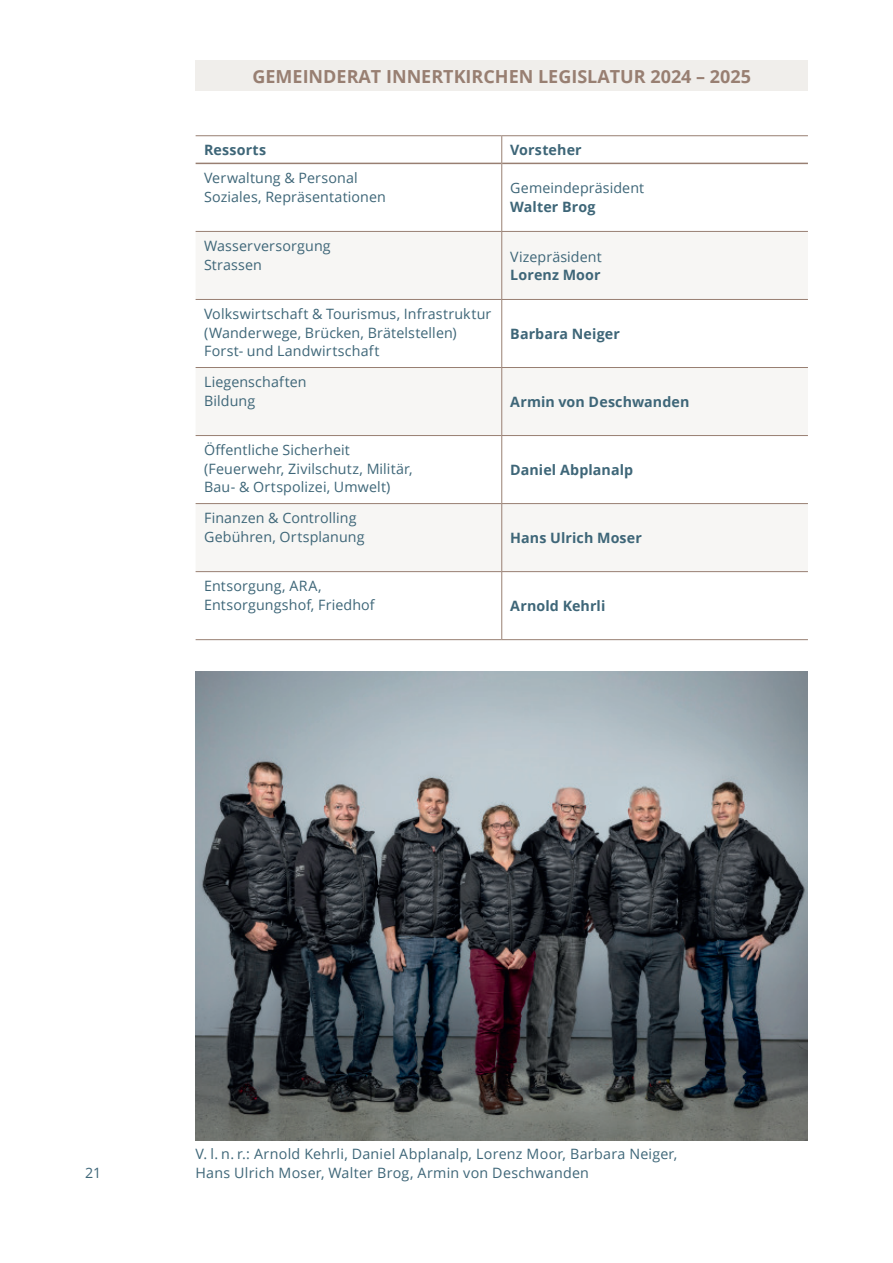
<style>
.page{position:relative;width:893px;height:1263px;background:#fff}
.page>*{position:absolute;margin:0;border:0;box-sizing:border-box;transform-origin:0 0}
.t1{font:700 18px "Open Sans";color:#987f72}
.t2{font:14.25px/18.8px "Open Sans";letter-spacing:.01em;color:#3e6678}
.t3{font:700 14.25px "Open Sans";letter-spacing:.01em;color:#3e6678}
</style>
<div class="page">
<hr style="left:0;top:0;width:1px;height:1263px;background:#e4dfda">
<div style="left:196px;top:61px;width:612px;height:30px;background:#f0eeeb"></div>
<svg style="left:196px;top:232px;width:612px;height:339px;fill:#f7f6f4"></svg>
<svg style="left:196px;top:572px;width:612px;height:67px"></svg>
<hr style="left:196px;top:163px;width:305px;height:1px;background:#987f72">
<hr style="left:502px;top:163px;width:306px;height:1px;background:#987f72">
<hr style="left:196px;top:231px;width:306px;height:1px;background:#987f72">
<hr style="left:502px;top:231px;width:306px;height:1px;background:#987f72">
<svg style="left:501px;top:136px;width:1px;height:27px"></svg>
<hr style="left:501px;top:163px;width:1px;height:68px;background:#987f72">
<hr style="left:501px;top:232px;width:1px;height:67px;background:#987f72">
<hr style="left:501px;top:300px;width:1px;height:67px;background:#987f72">
<hr style="left:501px;top:368px;width:1px;height:67px;background:#987f72">
<hr style="left:501px;top:436px;width:1px;height:67px;background:#987f72">
<hr style="left:501px;top:504px;width:1px;height:67px;background:#987f72">
<hr style="left:501px;top:572px;width:1px;height:67px;background:#987f72">
<hr style="left:196px;top:299px;width:306px;height:1px;background:#987f72">
<hr style="left:502px;top:299px;width:306px;height:1px;background:#987f72">
<hr style="left:196px;top:367px;width:306px;height:1px;background:#987f72">
<hr style="left:502px;top:367px;width:306px;height:1px;background:#987f72">
<hr style="left:196px;top:435px;width:306px;height:1px;background:#987f72">
<hr style="left:502px;top:435px;width:306px;height:1px;background:#987f72">
<hr style="left:196px;top:503px;width:306px;height:1px;background:#987f72">
<hr style="left:502px;top:503px;width:306px;height:1px;background:#987f72">
<hr style="left:196px;top:571px;width:306px;height:1px;background:#987f72">
<hr style="left:502px;top:571px;width:306px;height:1px;background:#987f72">
<hr style="left:196px;top:639px;width:306px;height:1px;background:#987f72">
<hr style="left:502px;top:639px;width:306px;height:1px;background:#987f72">
<hr style="left:196px;top:135px;width:306px;height:1px;background:#987f72">
<hr style="left:502px;top:135px;width:306px;height:1px;background:#987f72">
<img style="left:196px;top:671px;width:612px;height:469px">
<p class="t1" style="left:252px;top:64px;width:500px">GEMEINDERAT INNERTKIRCHEN LEGISLATUR 2024 – 2025</p>
<p class="t3" style="left:204px;top:140px;width:63px">Ressorts</p>
<p class="t3" style="left:510px;top:140px;width:73px">Vorsteher</p>
<p class="t2" style="left:204px;top:168px;width:183px">Verwaltung &amp; Personal<br>Soziales, Repräsentationen</p>
<p class="t2" style="left:510px;top:179px;width:136px">Gemeindepräsident</p>
<p class="t3" style="left:510px;top:197px;width:87px">Walter Brog</p>
<p class="t2" style="left:204px;top:236px;width:128px">Wasserversorgung<br>Strassen</p>
<p class="t2" style="left:510px;top:247px;width:93px">Vizepräsident</p>
<p class="t3" style="left:510px;top:265px;width:92px">Lorenz Moor</p>
<p class="t2" style="left:204px;top:304px;width:289px">Volkswirtschaft &amp; Tourismus, Infrastruktur (Wanderwege, Brücken, Brätelstellen)<br>Forst- und Landwirtschaft</p>
<p class="t3" style="left:510px;top:324px;width:111px">Barbara Neiger</p>
<p class="t2" style="left:204px;top:372px;width:104px">Liegenschaften<br>Bildung</p>
<p class="t2" style="left:204px;top:440px;width:210px">Öffentliche Sicherheit (Feuerwehr, Zivilschutz, Militär,<br>Bau- &amp; Ortspolizei, Umwelt)</p>
<p class="t2" style="left:204px;top:508px;width:162px">Finanzen &amp; Controlling<br>Gebühren, Ortsplanung</p>
<p class="t2" style="left:204px;top:576px;width:172px">Entsorgung, ARA,<br>Entsorgungshof, Friedhof</p>
<p class="t3" style="left:510px;top:392px;width:181px">Armin von Deschwanden</p>
<p class="t3" style="left:510px;top:460px;width:124px">Daniel Abplanalp</p>
<p class="t3" style="left:510px;top:528px;width:133px">Hans Ulrich Moser</p>
<p class="t3" style="left:510px;top:596px;width:97px">Arnold Kehrli</p>
<p class="t2" style="left:85px;top:1163px;width:18px">21</p>
<p class="t2" style="left:196px;top:1144px;width:483px">V. l. n. r.: Arnold Kehrli, Daniel Abplanalp, Lorenz Moor, Barbara Neiger,<br>Hans Ulrich Moser, Walter Brog, Armin von Deschwanden</p>
</div>
